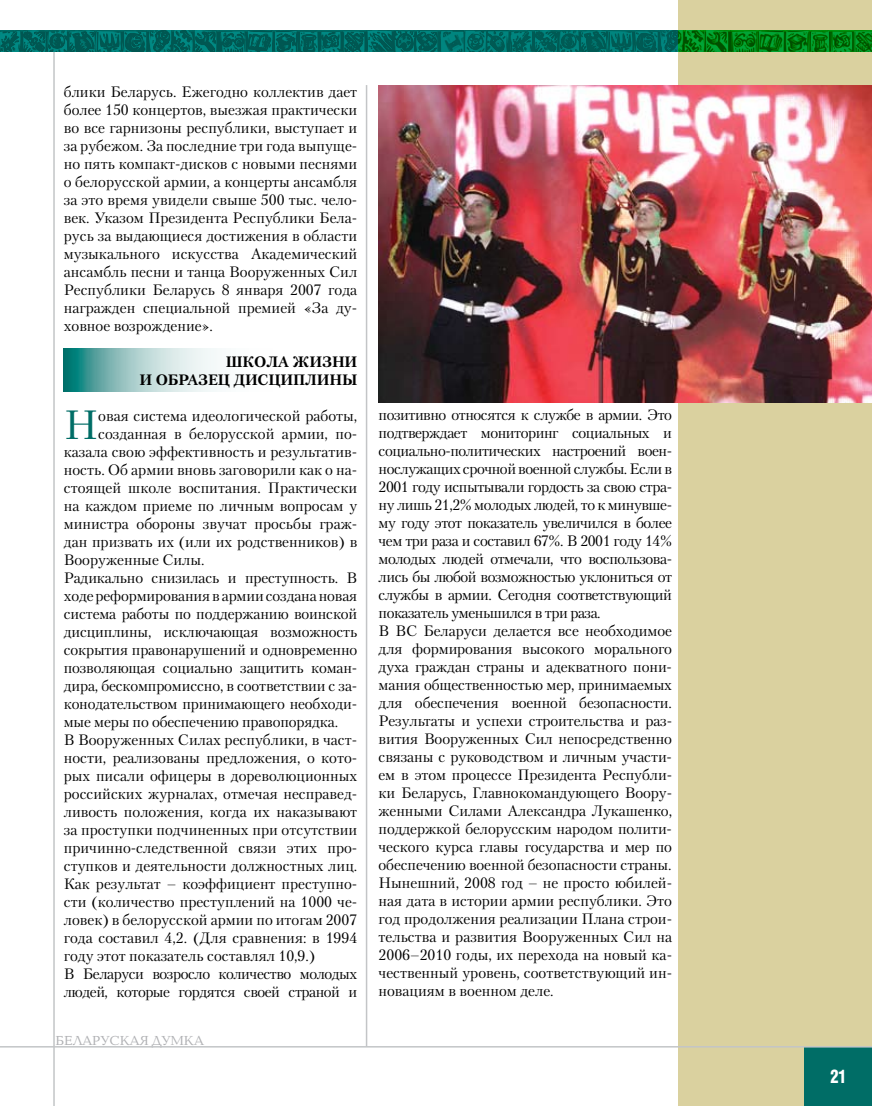
<style>
.page{position:relative;width:872px;height:1106px;background:#fff}
.page>*{position:absolute;margin:0;border:0;box-sizing:border-box;transform-origin:0 0}
.t1{font:40.65px "Petersburg C";color:#006d66}
.t2{font:700 18px "AG Letterica Cond L";color:#fff;scale:.9 1}
.t3{font:15px/18px "Petersburg C";letter-spacing:-.005em;color:#000;text-align:justify}
.t4{font:15px "Petersburg C";letter-spacing:-.03em;color:#000}
.t5{font:700 15px/18px "Petersburg C";color:#000;text-align:right}
.t6{font:13.5px "Baltica C";color:#aeafb2}
</style>
<div class="page">
<div style="left:678px;top:0;width:194px;height:1106px;background:#dad19f"></div>
<hr style="left:53px;top:52px;width:2px;height:1054px;background:#c3c5c7">
<hr style="left:366px;top:85px;width:1px;height:961px;background:#c3c5c7">
<div style="left:804px;top:1047px;width:68px;height:59px;background:#006d66"></div>
<svg style="left:0;top:31px;width:872px;height:21px;background:#006d51"></svg>
<hr style="left:0;top:1046px;width:872px;height:1px;background:#c3c5c7">
<svg style="left:63px;top:349px;width:153px;height:42px;background:#9ac7c5"></svg>
<img style="left:378px;top:85px;width:494px;height:318px">
<p class="t3" style="left:64px;top:82px;width:295px">блики Беларусь. Ежегодно коллектив дает более 150 концертов, выезжая практически во все гарнизоны республики, выступает и за рубежом. За последние три года выпуще&shy;но пять компакт-дисков с новыми песнями о белорусской армии, а концерты ансамбля за это время увидели свыше 500 тыс. чело&shy;век. Указом Президента Республики Бела&shy;русь за выдающиеся достижения в области музыкального искусства Академический ансамбль песни и танца Вооруженных Сил Республики Беларусь 8 января 2007 года награжден специальной премией «За ду&shy;ховное возрождение».</p>
<p class="t5" style="left:139px;top:352px;width:219px">Школа жизни<br>и образец дисциплины</p>
<h1 class="t1" style="left:64px;top:400px;width:36px">Н</h1>
<p class="t3" style="left:98px;top:406px;width:260px">овая система идеологической работы,</p>
<p class="t3" style="left:98px;top:424px;width:260px">созданная в белорусской армии, по-</p>
<p class="t3" style="left:64px;top:442px;width:295px">казала свою эффективность и результатив-</p>
<p class="t3" style="left:64px;top:460px;width:295px">ность. Об армии вновь заговорили как о на-</p>
<p class="t3" style="left:64px;top:478px;width:295px">стоящей школе воспитания. Практически</p>
<p class="t3" style="left:64px;top:496px;width:295px">на каждом приеме по личным вопросам у</p>
<p class="t3" style="left:64px;top:514px;width:295px">министра обороны звучат просьбы граж-</p>
<p class="t3" style="left:64px;top:532px;width:295px">дан призвать их (или их родственников) в</p>
<p class="t3" style="left:64px;top:550px;width:142px">Вооруженные Силы.</p>
<p class="t3" style="left:64px;top:568px;width:295px">Радикально снизилась и преступность. В</p>
<p class="t3" style="left:64px;top:586px;width:295px">ходе реформирования в армии создана новая</p>
<p class="t3" style="left:64px;top:604px;width:295px">система работы по поддержанию воинской</p>
<p class="t3" style="left:64px;top:622px;width:295px">дисциплины, исключающая возможность</p>
<p class="t3" style="left:64px;top:640px;width:295px">сокрытия правонарушений и одновременно</p>
<p class="t3" style="left:64px;top:658px;width:295px">позволяющая социально защитить коман-</p>
<p class="t3" style="left:64px;top:676px;width:295px">дира, бескомпромиссно, в соответствии с за-</p>
<p class="t3" style="left:64px;top:694px;width:295px">конодательством принимающего необходи-</p>
<p class="t3" style="left:64px;top:712px;width:276px">мые меры по обеспечению правопорядка.</p>
<p class="t3" style="left:64px;top:730px;width:295px">В Вооруженных Силах республики, в част-</p>
<p class="t3" style="left:64px;top:748px;width:295px">ности, реализованы предложения, о кото-</p>
<p class="t3" style="left:64px;top:766px;width:295px">рых писали офицеры в дореволюционных</p>
<p class="t3" style="left:64px;top:784px;width:295px">российских журналах, отмечая несправед-</p>
<p class="t3" style="left:64px;top:802px;width:295px">ливость положения, когда их наказывают</p>
<p class="t3" style="left:64px;top:820px;width:295px">за проступки подчиненных при отсутствии</p>
<p class="t3" style="left:64px;top:838px;width:295px">причинно-следственной связи этих про-</p>
<p class="t3" style="left:64px;top:856px;width:295px">ступков и деятельности должностных лиц.</p>
<p class="t3" style="left:64px;top:874px;width:295px">Как результат – коэффициент преступно-</p>
<p class="t3" style="left:64px;top:892px;width:295px">сти (количество преступлений на 1000 че-</p>
<p class="t3" style="left:64px;top:910px;width:295px">ловек) в белорусской армии по итогам 2007</p>
<p class="t3" style="left:64px;top:928px;width:295px">года составил 4,2. (Для сравнения: в 1994</p>
<p class="t3" style="left:64px;top:946px;width:253px">году этот показатель составлял 10,9.)</p>
<p class="t4" style="left:64px;top:965px;width:295px">В Беларуси возросло количество молодых</p>
<p class="t4" style="left:64px;top:983px;width:295px">людей, которые гордятся своей страной и</p>
<p class="t6" style="left:56px;top:1033px;width:150px">БЕЛАРУСКАЯ ДУМКА</p>
<p class="t3" style="left:378px;top:405px;width:295px;text-align:left">позитивно относятся к службе в армии. Это подтверждает мониторинг социальных и социально-политических настроений воен&shy;нослужащих срочной военной службы. Если в 2001 году испытывали гордость за свою стра&shy;ну лишь 21,2% молодых людей, то к минувше&shy;му году этот показатель увеличился в более чем три раза и составил 67%. В 2001 году 14% молодых людей отмечали, что воспользова&shy;лись бы любой возможностью уклониться от службы в армии. Сегодня соответствующий показатель уменьшился в три раза.<br>В ВС Беларуси делается все необходимое для формирования высокого морального духа граждан страны и адекватного пони&shy;мания общественностью мер, принимаемых для обеспечения военной безопасности.<br>Результаты и успехи строительства и раз&shy;вития Вооруженных Сил непосредственно связаны с руководством и личным участи&shy;ем в этом процессе Президента Республи&shy;ки Беларусь, Главнокомандующего Воору&shy;женными Силами Александра Лукашенко, поддержкой белорусским народом полити&shy;ческого курса главы государства и мер по обеспечению военной безопасности страны.<br>Нынешний, 2008 год – не просто юбилей&shy;ная дата в истории армии республики. Это год продолжения реализации Плана строи&shy;тельства и развития Вооруженных Сил на 2006–2010 годы, их перехода на новый ка&shy;чественный уровень, соответствующий ин&shy;новациям в военном деле.</p>
<p class="t2" style="left:830px;top:1065px;width:20px">21</p>
</div>
